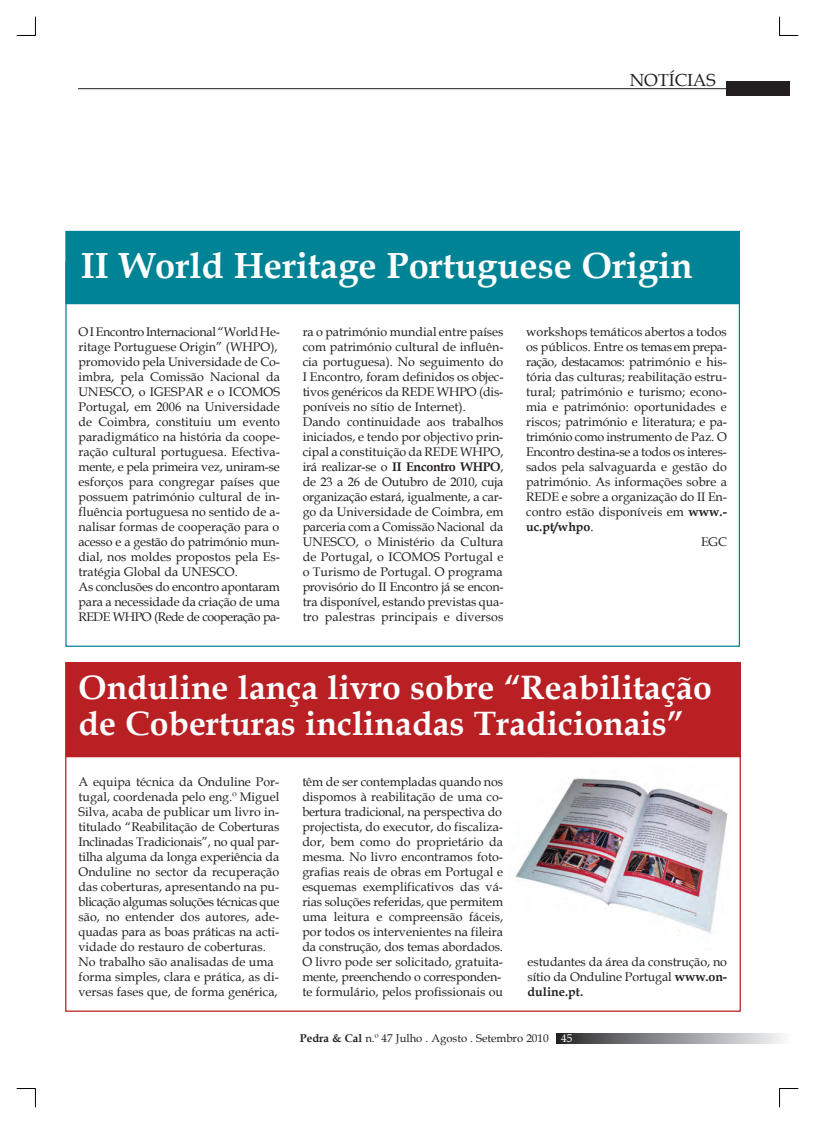
<style>
.page{position:relative;width:815px;height:1124px;background:#fff}
.page>*{position:absolute;margin:0;border:0;box-sizing:border-box;transform-origin:0 0}
.Título{font:700 36.25px "Book Antiqua";color:#fff}
.Título-2{font:700 33.75px "Book Antiqua";color:#fff}
.t1{font:17.5px "Book Antiqua";color:#231f20}
.t2{font:12.5px/15px "Book Antiqua";color:#231f20;text-align:justify}
.t3{font:12.5px/15px "Book Antiqua";letter-spacing:-.02em;color:#231f20}
.t4{font:12.5px/15px "Book Antiqua";letter-spacing:-.03em;color:#231f20}
.t5{font:12.5px "Book Antiqua";letter-spacing:-.04em;color:#231f20}
.t6{font:700 12.5px "Book Antiqua";color:#231f20}
.t7{font:11.25px "Book Antiqua";color:#231f20}
.t8{font:11.25px "Book Antiqua";color:#fff}
.s1{font-weight:700}
</style>
<div class="page">
<img style="left:510px;top:757px;width:218px;height:178px">
<hr style="left:78px;top:88px;width:648px;height:1px;background:#231f20">
<svg style="left:556px;top:1033px;width:226px;height:10px;background:#8e8e91"></svg>
<div style="left:726px;top:82px;width:64px;height:14px;background:#231f20"></div>
<div style="left:65px;top:231px;width:675px;height:73px;background:#008495"></div>
<div style="left:66px;top:662px;width:675px;height:95px;background:#b92024"></div>
<svg style="left:17px;top:17px;width:19px;height:19px"></svg>
<svg style="left:17px;top:1088px;width:19px;height:19px"></svg>
<svg style="left:779px;top:17px;width:19px;height:19px"></svg>
<svg style="left:779px;top:1088px;width:19px;height:19px"></svg>
<p class="t1" style="left:630px;top:68px;width:88px">NOTÍCIAS</p>
<p class="Título" style="left:81px;top:241px;width:613px">II World Heritage Portuguese Origin</p>
<p class="t2" style="left:303px;top:324px;width:202px">ra o património mundial entre países com património cultural de influên&shy;cia portuguesa). No seguimento do</p>
<p class="t2" style="left:303px;top:369px;width:202px">I Encontro, foram definidos os objec&shy;tivos genéricos da REDE WHPO (dis-</p>
<p class="t2" style="left:303px;top:399px;width:165px">poníveis no sítio de Internet).</p>
<p class="t2" style="left:303px;top:414px;width:202px">Dando continuidade aos trabalhos</p>
<p class="t2" style="left:303px;top:429px;width:202px">iniciados, e tendo por objectivo prin-</p>
<p class="t2" style="left:303px;top:444px;width:202px">cipal a constituição da REDE WHPO, irá realizar-se o <span class="s1">II Encontro WHPO</span>, de 23 a 26 de Outubro de 2010, cuja organização estará, igualmente, a car-</p>
<p class="t3" style="left:303px;top:504px;width:202px">go da Universidade de Coimbra, em parceria com a Comissão Nacional da</p>
<p class="t2" style="left:303px;top:534px;width:202px">UNESCO, o Ministério da Cultura de Portugal, o ICOMOS Portugal e</p>
<p class="t2" style="left:303px;top:564px;width:201px">o Turismo de Portugal. O programa</p>
<p class="t3" style="left:303px;top:579px;width:202px">provisório do II Encontro já se encon-</p>
<p class="t2" style="left:303px;top:594px;width:202px">tra disponível, estando previstas qua-</p>
<p class="t2" style="left:303px;top:609px;width:202px">tro palestras principais e diversos</p>
<p class="t3" style="left:79px;top:324px;width:203px">O I Encontro Internacional “World He-</p>
<p class="t2" style="left:79px;top:339px;width:201px">ritage Portuguese Origin” (WHPO),</p>
<p class="t2" style="left:79px;top:354px;width:203px">promovido pela Universidade de Co-</p>
<p class="t2" style="left:79px;top:369px;width:203px">imbra, pela Comissão Nacional da</p>
<p class="t2" style="left:79px;top:384px;width:203px">UNESCO, o IGESPAR e o ICOMOS Portugal, em 2006 na Universidade de Coimbra, constituiu um evento</p>
<p class="t2" style="left:79px;top:429px;width:203px">paradigmático na história da coope-</p>
<p class="t2" style="left:79px;top:444px;width:203px">ração cultural portuguesa. Efectiva&shy;mente, e pela primeira vez, uniram-se</p>
<p class="t2" style="left:79px;top:474px;width:203px">esforços para congregar países que possuem património cultural de in&shy;fluência portuguesa no sentido de a-</p>
<p class="t2" style="left:79px;top:519px;width:202px">nalisar formas de cooperação para o</p>
<p class="t3" style="left:79px;top:534px;width:203px">acesso e a gestão do património mun-</p>
<p class="t2" style="left:79px;top:549px;width:203px">dial, nos moldes propostos pela Es-</p>
<p class="t2" style="left:79px;top:564px;width:161px">tratégia Global da UNESCO.</p>
<p class="t3" style="left:79px;top:579px;width:203px">As conclusões do encontro apontaram</p>
<p class="t2" style="left:79px;top:594px;width:203px">para a necessidade da criação de uma</p>
<p class="t5" style="left:79px;top:608px;width:203px">REDE WHPO (Rede de cooperação pa-</p>
<p class="t2" style="left:526px;top:324px;width:202px">workshops temáticos abertos a todos</p>
<p class="t4" style="left:526px;top:339px;width:202px">os públicos. Entre os temas em prepa&shy;ração, destacamos: património e his-</p>
<p class="t2" style="left:526px;top:369px;width:202px">tória das culturas; reabilitação estru&shy;tural; património e turismo; econo&shy;mia e património: oportunidades e</p>
<p class="t3" style="left:526px;top:414px;width:202px">riscos; património e literatura; e pa&shy;trimónio como instrumento de Paz. O</p>
<p class="t3" style="left:526px;top:444px;width:202px">Encontro destina-se a todos os interes-</p>
<p class="t2" style="left:526px;top:459px;width:202px">sados pela salvaguarda e gestão do património. As informações sobre a</p>
<p class="t2" style="left:526px;top:489px;width:202px">REDE e sobre a organização do II En-</p>
<p class="t2" style="left:526px;top:504px;width:202px">contro estão disponíveis em <span class="s1">www.- uc.pt/whpo</span>.</p>
<p class="t2" style="left:701px;top:534px;width:27px">EGC</p>
<p class="Título-2" style="left:79px;top:664px;width:635px">Onduline lança livro sobre “Reabilitação</p>
<p class="Título-2" style="left:79px;top:700px;width:607px">de Coberturas inclinadas Tradicionais”</p>
<p class="t2" style="left:79px;top:774px;width:202px">A equipa técnica da Onduline Por&shy;tugal, coordenada pelo eng.º Miguel Silva, acaba de publicar um livro in&shy;titulado “Reabilitação de Coberturas Inclinadas Tradicionais”, no qual par-</p>
<p class="t2" style="left:79px;top:849px;width:202px">tilha alguma da longa experiência da</p>
<p class="t2" style="left:79px;top:864px;width:202px">Onduline no sector da recuperação</p>
<p class="t2" style="left:79px;top:879px;width:202px">das coberturas, apresentando na pu-</p>
<p class="t4" style="left:79px;top:894px;width:202px">blicação algumas soluções técnicas que</p>
<p class="t2" style="left:79px;top:909px;width:202px">são, no entender dos autores, ade-</p>
<p class="t2" style="left:79px;top:924px;width:202px">quadas para as boas práticas na acti-</p>
<p class="t2" style="left:79px;top:939px;width:189px">vidade do restauro de coberturas.</p>
<p class="t2" style="left:79px;top:954px;width:197px">No trabalho são analisadas de uma</p>
<p class="t2" style="left:79px;top:969px;width:202px">forma simples, clara e prática, as di-</p>
<p class="t2" style="left:79px;top:984px;width:201px">versas fases que, de forma genérica,</p>
<p class="t2" style="left:302px;top:774px;width:202px">têm de ser contempladas quando nos</p>
<p class="t3" style="left:302px;top:789px;width:202px">dispomos à reabilitação de uma co&shy;bertura tradicional, na perspectiva do</p>
<p class="t2" style="left:302px;top:819px;width:202px">projectista, do executor, do fiscaliza&shy;dor, bem como do proprietário da mesma. No livro encontramos foto&shy;grafias reais de obras em Portugal e</p>
<p class="t2" style="left:302px;top:879px;width:202px">esquemas exemplificativos das vá&shy;rias soluções referidas, que permitem uma leitura e compreensão fáceis, por todos os intervenientes na fileira da construção, dos temas abordados.</p>
<p class="t2" style="left:302px;top:954px;width:202px">O livro pode ser solicitado, gratuita-</p>
<p class="t3" style="left:302px;top:969px;width:200px">mente, preenchendo o corresponden-</p>
<p class="t2" style="left:302px;top:984px;width:202px">te formulário, pelos profissionais ou</p>
<p class="t2" style="left:528px;top:954px;width:201px">estudantes da área da construção, no</p>
<p class="t2" style="left:528px;top:969px;width:201px">sítio da Onduline Portugal <span class="s1">www.on-</span></p>
<p class="t6" style="left:528px;top:983px;width:57px">duline.pt.</p>
<p class="t7" style="left:300px;top:1030px;width:250px"><span class="s1">Pedra &amp; Cal</span> n.º 47 Julho . Agosto . Setembro 2010</p>
<p class="t8" style="left:561px;top:1030px;width:13px">45</p>
</div>
